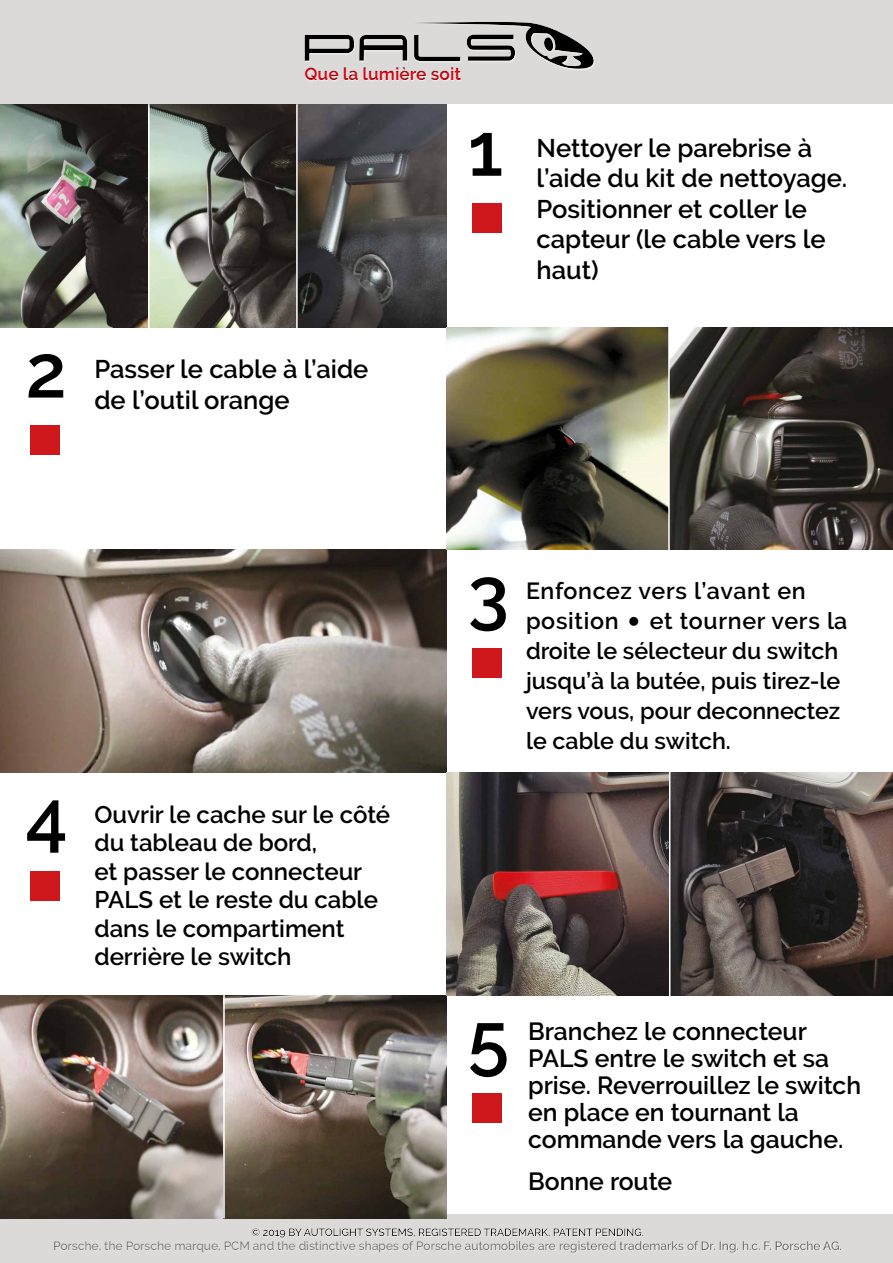
<style>
.page{position:relative;width:893px;height:1263px;background:#fff}
.page>*{position:absolute;margin:0;border:0;box-sizing:border-box;transform-origin:0 0}
.t1{font:600 75px "Raleway";color:#000}
.t2{font:600 25.5px/30.6px "Raleway";color:#000}
.t3{font:600 24.75px/27px "Raleway";color:#000}
.t4{font:600 24px/28.5px "Raleway";color:#000}
.t5{font:600 23.25px/30px "Raleway";color:#000}
.t6{font:700 17.4px "Raleway";color:#e30613}
.t7{font:500 12px "Raleway";color:#706f6f}
.s1{font-size:45px}
</style>
<div class="page">
<div style="left:0;top:0;width:893px;height:104px;background:#dbdad9"></div>
<div style="left:0;top:1214px;width:893px;height:49px;background:#dbdad9"></div>
<img style="left:0;top:550px;width:446px;height:223px">
<div style="left:293px;top:62px;width:325px;height:29px;background:#000;opacity:.4"></div>
<div style="left:33px;top:1222px;width:825px;height:39px;background:#000;opacity:.4"></div>
<div style="left:472px;top:203px;width:30px;height:30px;background:#cd171a"></div>
<div style="left:30px;top:425px;width:30px;height:30px;background:#cd171a"></div>
<div style="left:30px;top:871px;width:30px;height:29px;background:#cd171a"></div>
<div style="left:472px;top:648px;width:30px;height:30px;background:#cd171a"></div>
<div style="left:472px;top:1093px;width:30px;height:30px;background:#cd171a"></div>
<div style="left:237px;top:0;width:423px;height:73px;background:#000;opacity:.4"></div>
<img style="left:0;top:105px;width:148px;height:222px">
<svg style="left:150px;top:105px;width:146px;height:222px;background:#676960"></svg>
<img style="left:0;top:995px;width:223px;height:223px">
<svg style="left:298px;top:105px;width:148px;height:222px;background:#484747"></svg>
<svg style="left:225px;top:995px;width:221px;height:223px;background:#70665b"></svg>
<img style="left:446px;top:327px;width:222px;height:223px">
<svg style="left:670px;top:327px;width:223px;height:223px;background:#403c37"></svg>
<hr style="left:223px;top:987px;width:2px;height:231px;background:#fff">
<img style="left:446px;top:773px;width:223px;height:222px">
<img style="left:670px;top:773px;width:223px;height:222px">
<p class="t6" style="left:304px;top:64px;width:158px">Que la lumière soit</p>
<h1 class="t1" style="left:468px;top:106px;width:37px">1</h1>
<h1 class="t1" style="left:26px;top:328px;width:43px">2</h1>
<p class="t2" style="left:94px;top:354px;width:276px">Passer le cable à l’aide de l’outil orange</p>
<p class="t2" style="left:537px;top:132px;width:312px">Nettoyer le parebrise à l’aide du kit de nettoyage.<br>Positionner et coller le capteur (le cable vers le haut)</p>
<h1 class="t1" style="left:26px;top:774px;width:44px">4</h1>
<p class="t4" style="left:94px;top:800px;width:297px">Ouvrir le cache sur le côté du tableau de bord,<br>et passer le connecteur<br>PALS et le reste du cable dans le compartiment derrière le switch</p>
<h1 class="t1" style="left:468px;top:551px;width:43px">3</h1>
<p class="t5" style="left:526px;top:576px;width:323px">Enfoncez vers l’avant en position <span class="s1">•</span> et tourner vers la droite le sélecteur du switch jusqu’à la butée, puis tirez-le vers vous, pour deconnectez le cable du switch.</p>
<h1 class="t1" style="left:468px;top:996px;width:43px">5</h1>
<p class="t3" style="left:528px;top:1018px;width:335px">Branchez le connecteur<br>PALS entre le switch et sa prise. Reverrouillez le switch en place en tournant la commande vers la gauche.</p>
<p class="t3" style="left:528px;top:1168px;width:146px">Bonne route</p>
<p class="t7" style="left:53px;top:1238px;width:790px">Porsche, the Porsche marque, PCM and the distinctive shapes of Porsche automobiles are registered trademarks of Dr. Ing. h.c. F. Porsche AG.</p>
</div>
